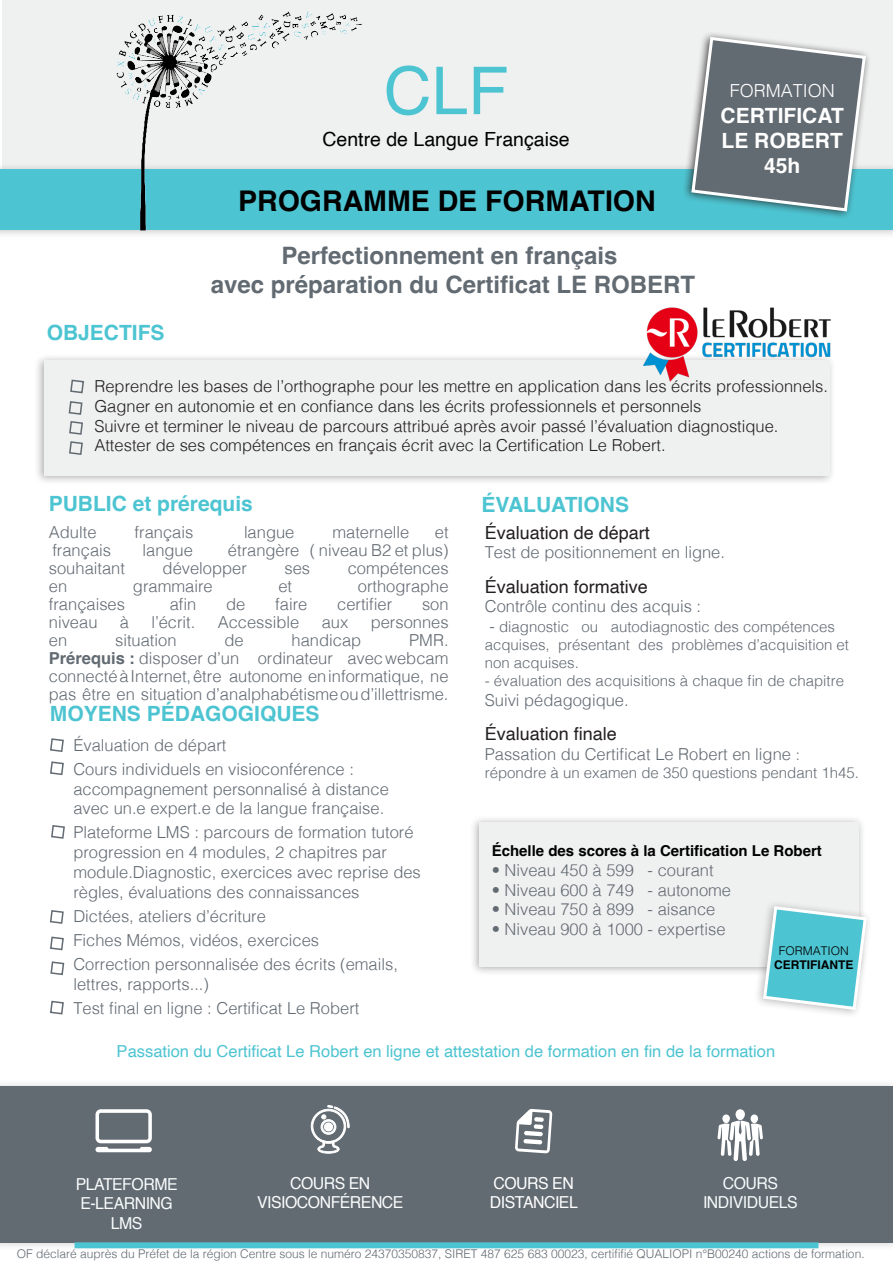
<style>
.page{position:relative;width:893px;height:1263px;background:#fff}
.page>*{position:absolute;margin:0;border:0;box-sizing:border-box;transform-origin:0 0}
.t1{font:66px "Helvetica";color:#4dc4d1}
.t2{font:700 28.5px "Helvetica";color:#000}
.t3{font:700 24px "Helvetica";color:#626a72}
.t4{font:700 21px "Helvetica";color:#4dc4d1}
.t5{font:700 21px/25.2px "Helvetica";color:#fff}
.t6{font:19.5px "Helvetica";color:#000}
.t7{font:18px "Helvetica";color:#231f20}
.t8{font:300 18px "Helvetica";color:#fff}
.t9{font:300 16.5px/19.8px "Helvetica";color:#626a72}
.t10{font:300 16.5px "Helvetica";color:#231f20}
.t11{font:16.5px "Helvetica";color:#4dc4d1}
.Titre_de_section_de{font:16.5px/19.8px "Helvetica";letter-spacing:-.03em;color:#f9fcfc;scale:.96 1}
.Titre_de_section_de-2{font:16.5px/19.8px "Helvetica";letter-spacing:-.03em;color:#fbfdfd;text-align:center;scale:.96 1}
.Titre_de_section_de-3{font:16.5px/19.8px "Helvetica";letter-spacing:-.03em;color:#fff;scale:.96 1}
.Titre_de_section_de-4{font:16.5px "Helvetica";letter-spacing:-.03em;color:#f6fbfb;scale:.96 1}
.t12{font:300 15px/18px "Helvetica";color:#626a72}
.t13{font:700 15px "Helvetica";color:#000}
.t14{font:300 12px "Helvetica";color:#626a72}
.t15{font:700 12px "Helvetica";color:#000}
.t16{font:300 12px "Helvetica";color:#000}
.s1{font-weight:700}
.s2{font-size:16.5px}
.s3{font-size:15px}
</style>
<div class="page">
<div style="left:470px;top:815px;width:395px;height:161px;background:#231f20;opacity:.35"></div>
<div style="left:480px;top:822px;width:379px;height:144px;background:#eff0f0"></div>
<div style="left:34px;top:353px;width:802px;height:132px;background:#231f20;opacity:.35"></div>
<div style="left:44px;top:360px;width:786px;height:116px;background:#eff0f0"></div>
<div style="left:2px;top:0;width:891px;height:169px;background:#eff0f0"></div>
<div style="left:0;top:162px;width:893px;height:77px;background:#231f20;opacity:.25"></div>
<div style="left:0;top:169px;width:893px;height:61px;background:#4dc4d1"></div>
<img style="left:112px;top:11px;width:253px;height:228px">
<div style="left:682px;top:31px;width:190px;height:189px;background:#231f20;opacity:.79"></div>
<svg style="left:690px;top:35px;width:178px;height:178px"></svg>
<div style="left:0;top:1079px;width:893px;height:173px;background:#231f20;opacity:.2"></div>
<div style="left:0;top:1086px;width:893px;height:156px;background:#626a72"></div>
<div style="left:722px;top:1114px;width:8px;height:9px;background:#fff;border-radius:50%"></div>
<div style="left:750px;top:1114px;width:8px;height:9px;background:#fff;border-radius:50%"></div>
<div style="left:735px;top:1109px;width:10px;height:11px;background:#fff;border-radius:50%"></div>
<svg style="left:717px;top:1120px;width:46px;height:41px"></svg>
<svg style="left:95px;top:1109px;width:57px;height:43px"></svg>
<svg style="left:515px;top:1109px;width:37px;height:44px"></svg>
<svg style="left:310px;top:1105px;width:40px;height:49px"></svg>
<div style="left:75px;top:1242px;width:743px;height:6px;background:#4dc4d1"></div>
<svg style="left:50px;top:761px;width:14px;height:14px"></svg>
<svg style="left:50px;top:738px;width:14px;height:14px"></svg>
<svg style="left:51px;top:825px;width:14px;height:14px"></svg>
<svg style="left:50px;top:910px;width:14px;height:14px"></svg>
<svg style="left:50px;top:1000px;width:14px;height:15px"></svg>
<svg style="left:50px;top:936px;width:14px;height:15px"></svg>
<div style="left:754px;top:900px;width:118px;height:118px;background:#231f20;opacity:.3"></div>
<svg style="left:761px;top:904px;width:106px;height:108px"></svg>
<svg style="left:50px;top:961px;width:15px;height:15px"></svg>
<svg style="left:70px;top:379px;width:14px;height:15px"></svg>
<img style="left:630px;top:307px;width:206px;height:80px">
<svg style="left:68px;top:401px;width:15px;height:54px"></svg>
<p class="t4" style="left:47px;top:320px;width:119px">OBJECTIFS</p>
<p class="t1" style="left:384px;top:40px;width:126px">CLF</p>
<p class="t6" style="left:322px;top:124px;width:249px">Centre de Langue Française</p>
<p class="t2" style="left:238px;top:184px;width:419px">PROGRAMME DE FORMATION</p>
<p class="t3" style="left:282px;top:241px;width:338px">Perfectionnement en français</p>
<p class="t3" style="left:211px;top:270px;width:486px">avec préparation du Certificat LE ROBERT</p>
<p class="t8" style="left:730px;top:76px;width:107px">FORMATION</p>
<p class="t5" style="left:721px;top:105px;width:125px">CERTIFICAT<br>LE ROBERT</p>
<p class="t5" style="left:764px;top:155px;width:38px">45h</p>
<p class="t10" style="left:94px;top:372px;width:735px">Reprendre les bases de l’orthographe pour les mettre en application dans les écrits professionnels.</p>
<p class="t10" style="left:94px;top:392px;width:609px">Gagner en autonomie et en confiance dans les écrits professionnels et personnels</p>
<p class="t10" style="left:94px;top:412px;width:686px">Suivre et terminer le niveau de parcours attribué après avoir passé l’évaluation diagnostique.</p>
<p class="t10" style="left:94px;top:432px;width:573px">Attester de ses compétences en français écrit avec la Certification Le Robert.</p>
<p class="t4" style="left:49px;top:491px;width:206px">PUBLIC et prérequis</p>
<p class="t9" style="left:49px;top:521px;width:49px">Adulte</p>
<p class="t9" style="left:135px;top:521px;width:60px">français</p>
<p class="t9" style="left:244px;top:521px;width:52px">langue</p>
<p class="t9" style="left:332px;top:521px;width:79px">maternelle</p>
<p class="t9" style="left:435px;top:521px;width:15px">et</p>
<p class="t9" style="left:52px;top:539px;width:60px">français</p>
<p class="t9" style="left:143px;top:539px;width:52px">langue</p>
<p class="t9" style="left:228px;top:539px;width:222px">étrangère ( niveau B2 et plus)</p>
<p class="t9" style="left:49px;top:557px;width:78px">souhaitant</p>
<p class="t9" style="left:163px;top:557px;width:86px">développer</p>
<p class="t9" style="left:284px;top:557px;width:27px">ses</p>
<p class="t9" style="left:348px;top:557px;width:102px">compétences</p>
<p class="t9" style="left:49px;top:575px;width:20px">en</p>
<p class="t9" style="left:133px;top:575px;width:81px">grammaire</p>
<p class="t9" style="left:278px;top:575px;width:15px">et</p>
<p class="t9" style="left:358px;top:575px;width:92px">orthographe</p>
<p class="t9" style="left:49px;top:593px;width:78px">françaises</p>
<p class="t9" style="left:170px;top:593px;width:28px">afin</p>
<p class="t9" style="left:226px;top:593px;width:21px">de</p>
<p class="t9" style="left:275px;top:593px;width:34px">faire</p>
<p class="t9" style="left:337px;top:593px;width:57px">certifier</p>
<p class="t9" style="left:422px;top:593px;width:28px">son</p>
<p class="t9" style="left:49px;top:611px;width:50px">niveau</p>
<p class="t9" style="left:120px;top:611px;width:11px">à</p>
<p class="t9" style="left:151px;top:611px;width:46px">l’écrit.</p>
<p class="t9" style="left:218px;top:611px;width:83px">Accessible</p>
<p class="t9" style="left:322px;top:611px;width:28px">aux</p>
<p class="t9" style="left:371px;top:611px;width:79px">personnes</p>
<p class="t9" style="left:49px;top:629px;width:20px">en</p>
<p class="t9" style="left:115px;top:629px;width:63px">situation</p>
<p class="t9" style="left:224px;top:629px;width:21px">de</p>
<p class="t9" style="left:292px;top:629px;width:71px">handicap</p>
<p class="t9" style="left:409px;top:629px;width:41px">PMR.</p>
<p class="t9" style="left:49px;top:648px;width:401px;line-height:18px;text-align:justify"><span class="s1">Prérequis :</span> disposer d’un ordinateur avec webcam connecté à Internet, être autonome en informatique, ne pas être en situation d’analphabétisme ou d’illettrisme.</p>
<p class="t4" style="left:50px;top:700px;width:271px">MOYENS PÉDAGOGIQUES</p>
<p class="t9" style="left:73px;top:734px;width:155px">Évaluation de départ</p>
<p class="t9" style="left:73px;top:758px;width:317px">Cours individuels en visioconférence : accompagnement personnalisé à distance avec un.e expert.e de la langue française.</p>
<p class="t9" style="left:73px;top:821px;width:349px">Plateforme LMS : parcours de formation tutoré progression en 4 modules, 2 chapitres par module.Diagnostic, exercices avec reprise des règles, évaluations des connaissances</p>
<p class="t9" style="left:73px;top:905px;width:194px">Dictées, ateliers d’écriture</p>
<p class="t9" style="left:73px;top:929px;width:247px">Fiches Mémos, vidéos, exercices</p>
<p class="t9" style="left:73px;top:953px;width:326px">Correction personnalisée des écrits (emails, lettres, rapports...)</p>
<p class="t9" style="left:73px;top:997px;width:288px">Test final en ligne : Certificat Le Robert</p>
<p class="t4" style="left:482px;top:492px;width:149px">ÉVALUATIONS</p>
<p class="t7" style="left:485px;top:518px;width:167px">Évaluation de départ</p>
<p class="t9" style="left:485px;top:541px;width:242px">Test de positionnement en ligne.</p>
<p class="t7" style="left:485px;top:572px;width:165px">Évaluation formative</p>
<p class="t9" style="left:485px;top:595px;width:218px">Contrôle continu des acquis :</p>
<p class="t12" style="left:485px;top:617px;width:366px;text-indent:5px"><span class="s2">-</span> diagnostic ou autodiagnostic des compétences acquises, présentant des problèmes d’acquisition et non acquises.</p>
<p class="t12" style="left:485px;top:671px;width:361px">- évaluation des acquisitions à chaque fin de chapitre</p>
<p class="t9" style="left:485px;top:689px;width:145px">Suivi pédagogique.</p>
<p class="t7" style="left:485px;top:720px;width:134px">Évaluation finale</p>
<p class="t9" style="left:485px;top:743px;width:317px">Passation du Certificat Le Robert en ligne <span class="s3">:</span></p>
<p class="t12" style="left:485px;top:763px;width:376px">répondre à un examen de 350 questions pendant 1h45.</p>
<p class="t13" style="left:492px;top:842px;width:332px">Échelle des scores à la Certification Le Robert</p>
<p class="t9" style="left:492px;top:859px;width:223px">• Niveau 450 à 599 - courant</p>
<p class="t9" style="left:492px;top:879px;width:241px">• Niveau 600 à 749 - autonome</p>
<p class="t9" style="left:492px;top:898px;width:225px">• Niveau 750 à 899 - aisance</p>
<p class="t9" style="left:492px;top:918px;width:235px">• Niveau 900 à 1000 - expertise</p>
<p class="t16" style="left:779px;top:940px;width:72px">FORMATION</p>
<p class="t15" style="left:774px;top:958px;width:81px">CERTIFIANTE</p>
<p class="t11" style="left:117px;top:1039px;width:660px">Passation du Certificat Le Robert en ligne et attestation de formation en fin de la formation</p>
<p class="Titre_de_section_de" style="left:76px;top:1174px;width:108px">PLATEFORME<br>E-LEARNING</p>
<p class="Titre_de_section_de" style="left:111px;top:1214px;width:34px">LMS</p>
<p class="Titre_de_section_de-2" style="left:257px;top:1173px;width:154px">COURS EN<br>VISIOCONFÉRENCE</p>
<p class="Titre_de_section_de-3" style="left:490px;top:1173px;width:93px">COURS EN<br>DISTANCIEL</p>
<p class="Titre_de_section_de-4" style="left:723px;top:1170px;width:59px">COURS</p>
<p class="Titre_de_section_de-4" style="left:703px;top:1190px;width:100px">INDIVIDUELS</p>
<p class="t14" style="left:17px;top:1243px;width:849px">OF déclaré auprès du Préfet de la région Centre sous le numéro 24370350837, SIRET 487 625 683 00023, certififié QUALIOPI n°B00240 actions de formation.</p>
</div>
